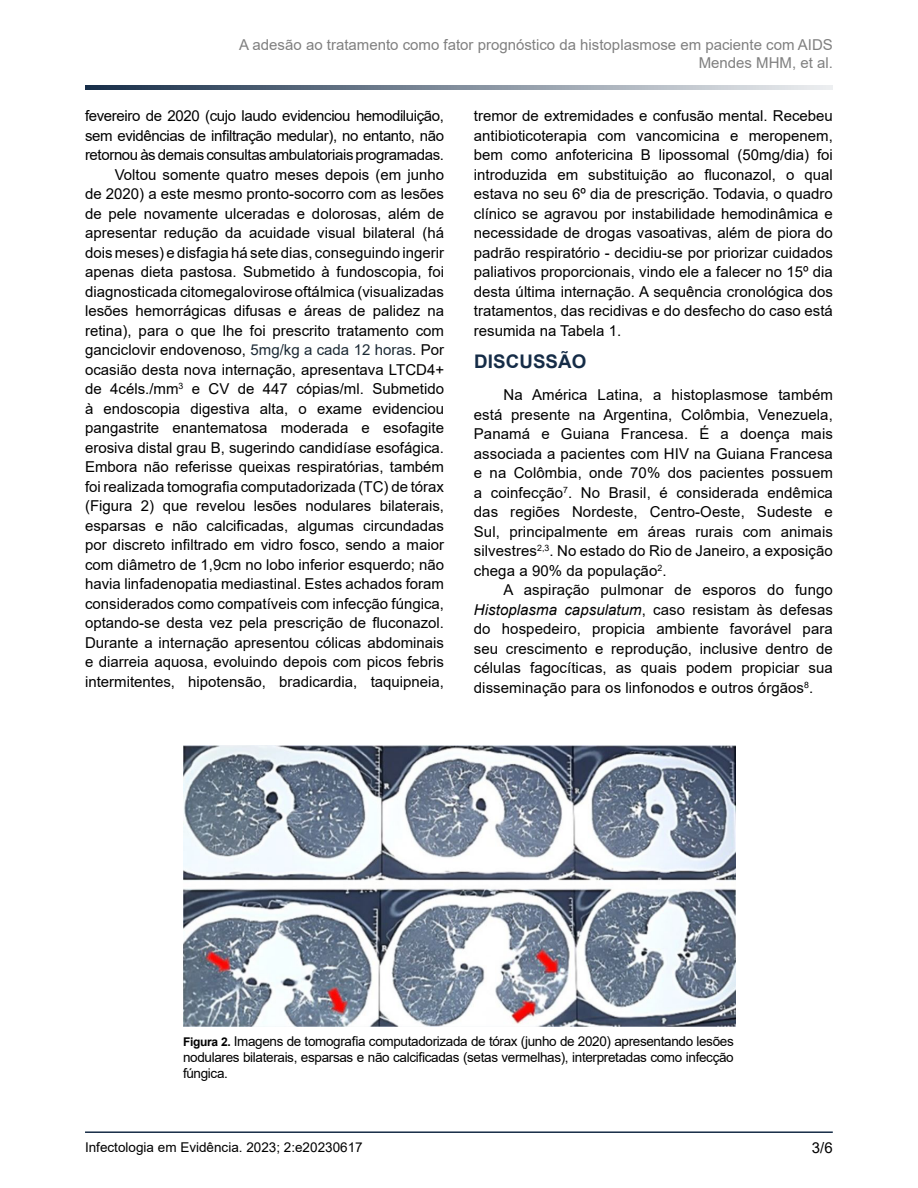
<style>
.page{position:relative;width:918px;height:1188px;background:#fff}
.page>*{position:absolute;margin:0;border:0;box-sizing:border-box;transform-origin:0 0}
.Tópico{font:700 18.75px "Arial";letter-spacing:.005em;color:#152c47}
.Texto{font:15px/19.5px "Arial";color:#000;text-align:justify}
.t1{font:15px/18px "Arial";color:#808080;text-align:right}
.Legenda{font:13.5px/16.2px "Arial";letter-spacing:-.025em;color:#000;text-align:justify}
.Legenda-2{font:13.5px "Arial";color:#000}
.s1{color:#1d2b36}
.s2{font-style:italic}
.s3{font-weight:700;font-size:12px}
</style>
<div class="page">
<svg style="left:85px;top:86px;width:748px;height:4px;background:#828e9c"></svg>
<hr style="left:85px;top:1131px;width:748px;height:2px;background:#162c46">
<img style="left:183px;top:746px;width:553px;height:280px">
<p class="t1" style="left:239px;top:36px;width:595px">A adesão ao tratamento como fator prognóstico da histoplasmose em paciente com AIDS<br>Mendes MHM, et al.</p>
<p class="Texto" style="left:85px;top:106px;width:361px">fevereiro de 2020 (cujo laudo evidenciou hemodiluição, sem evidências de infiltração medular), no entanto, não retornou às demais consultas ambulatoriais programadas.</p>
<p class="Texto" style="left:85px;top:165px;width:361px;text-indent:30px">Voltou somente quatro meses depois (em junho de 2020) a este mesmo pronto-socorro com as lesões de pele novamente ulceradas e dolorosas, além de apresentar redução da acuidade visual bilateral (há dois meses) e disfagia há sete dias, conseguindo ingerir apenas dieta pastosa. Submetido à fundoscopia, foi diagnosticada citomegalovirose oftálmica (visualizadas lesões hemorrágicas difusas e áreas de palidez na retina), para o que lhe foi prescrito tratamento com ganciclovir endovenoso, <span class="s1">5mg/kg a cada 12 horas</span>. Por ocasião desta nova internação, apresentava LTCD4+ de 4céls./mm<sup>3</sup> e CV de 447 cópias/ml. Submetido à endoscopia digestiva alta, o exame evidenciou pangastrite enantematosa moderada e esofagite erosiva distal grau B, sugerindo candidíase esofágica.<br>Embora não referisse queixas respiratórias, também foi realizada tomografia computadorizada (TC) de tórax (Figura 2) que revelou lesões nodulares bilaterais, esparsas e não calcificadas, algumas circundadas por discreto infiltrado em vidro fosco, sendo a maior com diâmetro de 1,9cm no lobo inferior esquerdo; não havia linfadenopatia mediastinal. Estes achados foram considerados como compatíveis com infecção fúngica, optando-se desta vez pela prescrição de fluconazol.<br>Durante a internação apresentou cólicas abdominais e diarreia aquosa, evoluindo depois com picos febris intermitentes, hipotensão, bradicardia, taquipneia,</p>
<p class="Texto" style="left:474px;top:106px;width:361px">tremor de extremidades e confusão mental. Recebeu antibioticoterapia com vancomicina e meropenem, bem como anfotericina B lipossomal (50mg/dia) foi introduzida em substituição ao fluconazol, o qual estava no seu 6º dia de prescrição. Todavia, o quadro clínico se agravou por instabilidade hemodinâmica e necessidade de drogas vasoativas, além de piora do padrão respiratório - decidiu-se por priorizar cuidados paliativos proporcionais, vindo ele a falecer no 15º dia desta última internação. A sequência cronológica dos tratamentos, das recidivas e do desfecho do caso está resumida na Tabela 1.</p>
<p class="Tópico" style="left:474px;top:348px;width:114px">DISCUSSÃO</p>
<p class="Texto" style="left:474px;top:385px;width:361px;text-indent:30px">Na América Latina, a histoplasmose também está presente na Argentina, Colômbia, Venezuela, Panamá e Guiana Francesa. É a doença mais associada a pacientes com HIV na Guiana Francesa e na Colômbia, onde 70% dos pacientes possuem a coinfecção<sup>7</sup>. No Brasil, é considerada endêmica das regiões Nordeste, Centro-Oeste, Sudeste e Sul, principalmente em áreas rurais com animais silvestres<sup>2,3</sup>. No estado do Rio de Janeiro, a exposição chega a 90% da população<sup>2</sup>.</p>
<p class="Texto" style="left:474px;top:580px;width:361px;text-indent:30px">A aspiração pulmonar de esporos do fungo <span class="s2">Histoplasma capsulatum</span>, caso resistam às defesas do hospedeiro, propicia ambiente favorável para seu crescimento e reprodução, inclusive dentro de células fagocíticas, as quais podem propiciar sua disseminação para os linfonodos e outros órgãos<sup>8</sup>.</p>
<p class="Legenda" style="left:183px;top:1033px;width:552px"><span class="s3">Figura 2.</span> Imagens de tomografia computadorizada de tórax (junho de 2020) apresentando lesões nodulares bilaterais, esparsas e não calcificadas (setas vermelhas), interpretadas como infecção fúngica.</p>
<p class="Legenda-2" style="left:85px;top:1138px;width:279px">Infectologia em Evidência. 2023; 2:e20230617</p>
<p class="Texto" style="left:812px;top:1138px;width:22px">3/6</p>
</div>
